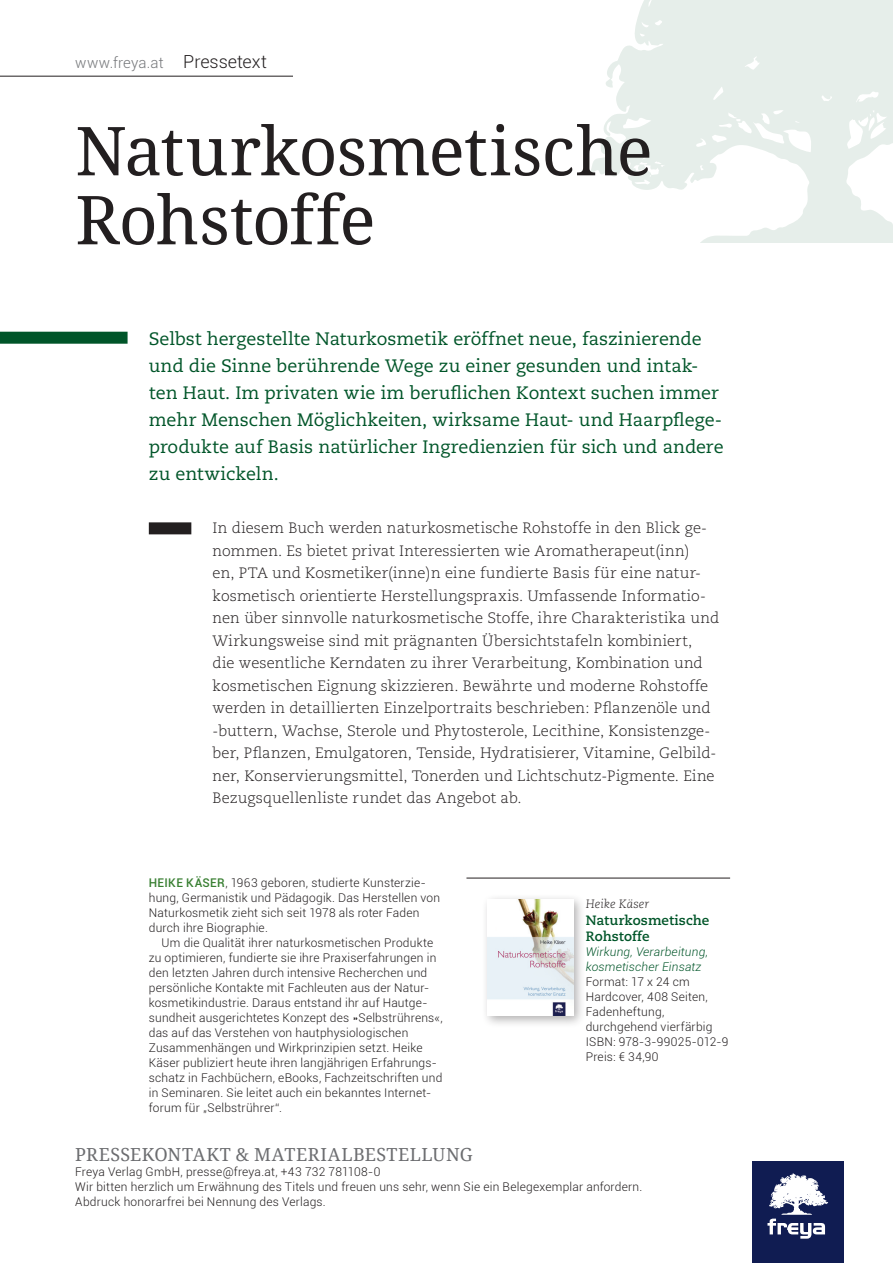
<style>
.page{position:relative;width:893px;height:1263px;background:#fff}
.page>*{position:absolute;margin:0;border:0;box-sizing:border-box;transform-origin:0 0}
.t1{font:67.5px/69px "Noto Serif";letter-spacing:-.01em;color:#231f20}
.t2{font:18px/27px "Caecilia";letter-spacing:-.005em;color:#005529}
.t3{font:18px "Noto Serif";letter-spacing:.025em;color:#6c6d70}
.t4{font:300 15px/22.5px "Caecilia";letter-spacing:.005em;color:#231f20}
.t5{font:300 15px "Roboto";letter-spacing:.01em;color:#76787b}
.t6{font:700 13.5px/16.5px "Caecilia";letter-spacing:.005em;color:#005529}
.t7{font:300 12px/15px "Roboto";letter-spacing:.02em;color:#231f20}
.t8{font:italic 300 12px/15px "Roboto";letter-spacing:.015em;color:#005529}
.t9{font:italic 300 12px "Caecilia";letter-spacing:.005em;color:#231f20}
.s1{font-size:18px;color:#231f20}
.s2{font-weight:500;color:#3a8033}
</style>
<div class="page">
<hr style="left:0;top:76px;width:293px;height:1px;background:#231f20">
<div style="left:752px;top:1161px;width:91px;height:102px;background:#101c52"></div>
<svg style="left:767px;top:1173px;width:61px;height:65px"></svg>
<svg style="left:590px;top:0;width:303px;height:243px;fill:#e6eeea"></svg>
<div style="left:0;top:332px;width:128px;height:12px;background:#005529"></div>
<div style="left:149px;top:522px;width:42px;height:12px;background:#231f20"></div>
<hr style="left:466px;top:878px;width:264px;height:1px;background:#231f20">
<div style="left:482px;top:893px;width:103px;height:135px;background:#231f20;opacity:.35"></div>
<img style="left:488px;top:899px;width:85px;height:117px">
<p class="t5" style="left:75px;top:52px;width:193px">www.freya.at <span class="s1">Pressetext</span></p>
<h1 class="t1" style="left:75px;top:114px;width:579px">Naturkosmetische<br>Rohstoffe</h1>
<p class="t2" style="left:149px;top:325px;width:576px">Selbst hergestellte Naturkosmetik eröffnet neue, faszinierende und die Sinne berührende Wege zu einer gesunden und intak&shy;ten Haut. Im privaten wie im beruflichen Kontext suchen immer mehr Menschen Möglichkeiten, wirksame Haut- und Haarpflege&shy;produkte auf Basis natürlicher Ingredienzien für sich und andere zu entwickeln.</p>
<p class="t4" style="left:213px;top:517px;width:508px">In diesem Buch werden naturkosmetische Rohstoffe in den Blick ge&shy;nommen. Es bietet privat Interessierten wie Aromatherapeut(inn)<br>en, PTA und Kosmetiker(inne)n eine fundierte Basis für eine natur&shy;kosmetisch orientierte Herstellungspraxis. Umfassende Informatio&shy;nen über sinnvolle naturkosmetische Stoffe, ihre Charakteristika und Wirkungsweise sind mit prägnanten Übersichtstafeln kombiniert,<br>die wesentliche Kerndaten zu ihrer Verarbeitung, Kombination und kosmetischen Eignung skizzieren. Bewährte und moderne Rohstoffe werden in detaillierten Einzelportraits beschrieben: Pflanzenöle und -buttern, Wachse, Sterole und Phytosterole, Lecithine, Konsistenzge&shy;ber, Pflanzen, Emulgatoren, Tenside, Hydratisierer, Vitamine, Gelbild&shy;ner, Konservierungsmittel, Tonerden und Lichtschutz-Pigmente. Eine Bezugsquellenliste rundet das Angebot ab.</p>
<p class="t7" style="left:149px;top:875px;width:293px"><span class="s2">HEIKE KÄSER</span>, 1963 geboren, studierte Kunsterzie&shy;hung, Germanistik und Pädagogik. Das Herstellen von Naturkosmetik zieht sich seit 1978 als roter Faden durch ihre Biographie.</p>
<p class="t7" style="left:149px;top:935px;width:295px;text-indent:13px">Um die Qualität ihrer naturkosmetischen Produkte zu optimieren, fundierte sie ihre Praxiserfahrungen in den letzten Jahren durch intensive Recherchen und persönliche Kontakte mit Fachleuten aus der Natur&shy;kosmetikindustrie. Daraus entstand ihr auf Hautge&shy;sundheit ausgerichtetes Konzept des »Selbstrührens«, das auf das Verstehen von hautphysiologischen Zusammenhängen und Wirkprinzipien setzt. Heike Käser publiziert heute ihren langjährigen Erfahrungs&shy;schatz in Fachbüchern, eBooks, Fachzeitschriften und in Seminaren. Sie leitet auch ein bekanntes Internet&shy;forum für „Selbstrührer“.</p>
<p class="t9" style="left:586px;top:897px;width:65px">Heike Käser</p>
<p class="t6" style="left:586px;top:912px;width:125px">Naturkosmetische<br>Rohstoffe</p>
<p class="t8" style="left:586px;top:944px;width:124px">Wirkung, Verarbeitung, kosmetischer Einsatz</p>
<p class="t7" style="left:586px;top:974px;width:144px">Format: 17 x 24 cm<br>Hardcover, 408 Seiten,<br>Fadenheftung, durchgehend vierfärbig<br>ISBN: 978-3-99025-012-9<br>Preis: € 34,90</p>
<h2 class="t3" style="left:75px;top:1142px;width:399px">PRESSEKONTAKT &amp; MATERIALBESTELLUNG</h2>
<p class="t7" style="left:75px;top:1164px;width:569px">Freya Verlag GmbH, presse@freya.at, +43 732 781108-0<br>Wir bitten herzlich um Erwähnung des Titels und freuen uns sehr, wenn Sie ein Belegexemplar anfordern.<br>Abdruck honorarfrei bei Nennung des Verlags.</p>
</div>
